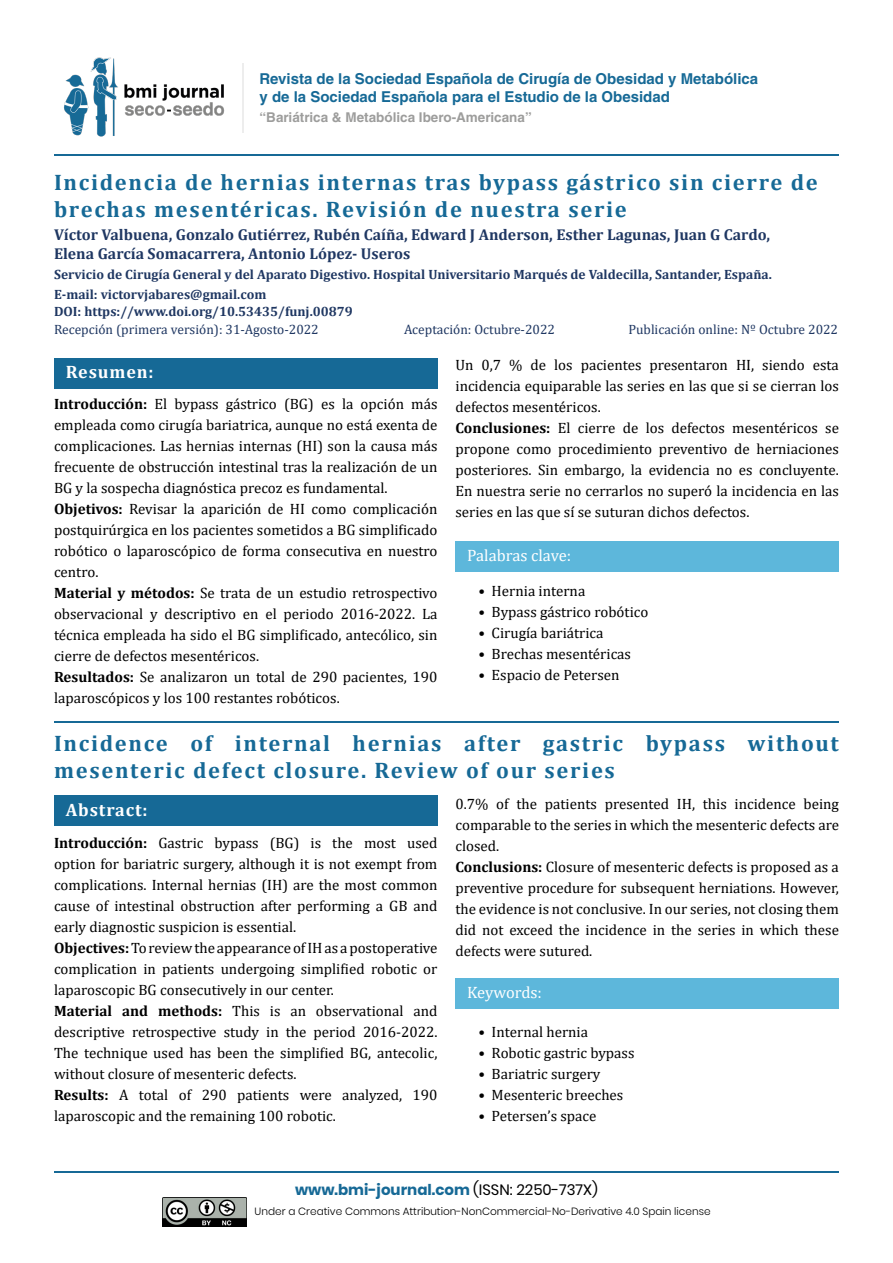
<style>
.page{position:relative;width:893px;height:1263px;background:#fff}
.page>*{position:absolute;margin:0;border:0;box-sizing:border-box;transform-origin:0 0}
.t1{font:700 22.5px/27px "Cambria";letter-spacing:.075em;color:#166996}
.t2{font:700 18px "Cambria";letter-spacing:.05em;color:#fff}
.t3{font:16.5px "Cambria";color:#fff}
.t4{font:700 15.75px/18.9px "Cambria";color:#1f3762}
.t5{font:15px/21px "Cambria";color:#000}
.t6{font:700 15px/18px "Helvetica LT Std";color:#166996}
.t7{font:700 15px "Poppins";color:#166996}
.t8{font:700 13.5px "Cambria";color:#1f3762}
.t9{font:13.5px "Cambria";color:#1f3762}
.t10{font:700 13.5px "Helvetica LT Std";color:#9d9d9c}
.t11{font:300 10.5px "Poppins";color:#000}
.s1{font-weight:700}
.s2{font-weight:400;color:#000}
</style>
<div class="page">
<hr style="left:54px;top:1171px;width:785px;height:1px;background:#166996">
<img style="left:163px;top:1197px;width:83px;height:29px">
<img style="left:64px;top:57px;width:161px;height:80px">
<hr style="left:243px;top:63px;width:1px;height:70px;background:#ededed">
<hr style="left:54px;top:154px;width:785px;height:1px;background:#166996">
<div style="left:54px;top:358px;width:383px;height:30px;background:#166996"></div>
<div style="left:455px;top:541px;width:384px;height:30px;background:#5db7db"></div>
<hr style="left:54px;top:722px;width:785px;height:1px;background:#166996">
<div style="left:54px;top:795px;width:383px;height:30px;background:#166996"></div>
<div style="left:455px;top:978px;width:384px;height:30px;background:#5db7db"></div>
<p class="t6" style="left:260px;top:69px;width:500px">Revista de la Sociedad Española de Cirugía de Obesidad y Metabólica y de la Sociedad Española para el Estudio de la Obesidad</p>
<p class="t10" style="left:260px;top:109px;width:274px">“Bariátrica &amp; Metabólica Ibero-Americana”</p>
<h1 class="t1" style="left:54px;top:168px;width:765px">Incidencia de hernias internas tras bypass gástrico sin cierre de brechas mesentéricas. Revisión de nuestra serie</h1>
<p class="t4" style="left:54px;top:224px;width:718px">Víctor Valbuena, Gonzalo Gutiérrez, Rubén Caíña, Edward J Anderson, Esther Lagunas, Juan G Cardo,<br>Elena García Somacarrera, Antonio López- Useros</p>
<p class="t8" style="left:54px;top:265px;width:719px">Servicio de Cirugía General y del Aparato Digestivo. Hospital Universitario Marqués de Valdecilla, Santander, España.</p>
<p class="t8" style="left:54px;top:285px;width:214px">E-mail: victorvjabares@gmail.com</p>
<p class="t8" style="left:54px;top:302px;width:300px">DOI: https://www.doi.org/10.53435/funj.00879</p>
<p class="t9" style="left:54px;top:322px;width:266px">Recepción (primera versión): 31-Agosto-2022</p>
<p class="t9" style="left:404px;top:322px;width:153px">Aceptación: Octubre-2022</p>
<p class="t9" style="left:628px;top:322px;width:211px">Publicación online: Nº Octubre 2022</p>
<p class="t2" style="left:66px;top:359px;width:89px">Resumen:</p>
<p class="t5" style="left:54px;top:393px;width:385px"><span class="s1">Introducción:</span> El bypass gástrico (BG) es la opción más empleada como cirugía bariatrica, aunque no está exenta de complicaciones. Las hernias internas (HI) son la causa más frecuente de obstrucción intestinal tras la realización de un BG y la sospecha diagnóstica precoz es fundamental.<br><span class="s1">Objetivos:</span> Revisar la aparición de HI como complicación postquirúrgica en los pacientes sometidos a BG simplificado robótico o laparoscópico de forma consecutiva en nuestro centro.<br><span class="s1">Material y métodos:</span> Se trata de un estudio retrospectivo observacional y descriptivo en el periodo 2016-2022. La técnica empleada ha sido el BG simplificado, antecólico, sin cierre de defectos mesentéricos.<br><span class="s1">Resultados:</span> Se analizaron un total de 290 pacientes, 190 laparoscópicos y los 100 restantes robóticos.</p>
<p class="t5" style="left:455px;top:354px;width:385px">Un 0,7 % de los pacientes presentaron HI, siendo esta incidencia equiparable las series en las que si se cierran los defectos mesentéricos.<br><span class="s1">Conclusiones:</span> El cierre de los defectos mesentéricos se propone como procedimiento preventivo de herniaciones posteriores. Sin embargo, la evidencia no es concluyente.<br>En nuestra serie no cerrarlos no superó la incidencia en las series en las que sí se suturan dichos defectos.</p>
<p class="t3" style="left:467px;top:546px;width:105px">Palabras clave:</p>
<p class="t5" style="left:478px;top:580px;width:108px">• Hernia interna</p>
<p class="t5" style="left:478px;top:601px;width:172px">• Bypass gástrico robótico</p>
<p class="t5" style="left:478px;top:622px;width:127px">• Cirugía bariátrica</p>
<p class="t5" style="left:478px;top:643px;width:154px">• Brechas mesentéricas</p>
<p class="t5" style="left:478px;top:664px;width:143px">• Espacio de Petersen</p>
<h1 class="t1" style="left:54px;top:729px;width:786px">Incidence of internal hernias after gastric bypass without mesenteric defect closure. Review of our series</h1>
<p class="t2" style="left:66px;top:797px;width:83px">Abstract:</p>
<p class="t5" style="left:54px;top:832px;width:385px"><span class="s1">Introducción:</span> Gastric bypass (BG) is the most used option for bariatric surgery, although it is not exempt from complications. Internal hernias (IH) are the most common cause of intestinal obstruction after performing a GB and early diagnostic suspicion is essential.<br><span class="s1">Objectives:</span> To review the appearance of IH as a postoperative complication in patients undergoing simplified robotic or laparoscopic BG consecutively in our center.<br><span class="s1">Material and methods:</span> This is an observational and descriptive retrospective study in the period 2016-2022.<br>The technique used has been the simplified BG, antecolic, without closure of mesenteric defects.<br><span class="s1">Results:</span> A total of 290 patients were analyzed, 190 laparoscopic and the remaining 100 robotic.</p>
<p class="t5" style="left:455px;top:793px;width:385px">0.7% of the patients presented IH, this incidence being comparable to the series in which the mesenteric defects are closed.<br><span class="s1">Conclusions:</span> Closure of mesenteric defects is proposed as a preventive procedure for subsequent herniations. However, the evidence is not conclusive. In our series, not closing them did not exceed the incidence in the series in which these defects were sutured.</p>
<p class="t3" style="left:467px;top:983px;width:76px">Keywords:</p>
<p class="t5" style="left:478px;top:1021px;width:111px">• Internal hernia</p>
<p class="t5" style="left:478px;top:1042px;width:158px">• Robotic gastric bypass</p>
<p class="t5" style="left:478px;top:1063px;width:124px">• Bariatric surgery</p>
<p class="t5" style="left:478px;top:1084px;width:146px">• Mesenteric breeches</p>
<p class="t5" style="left:478px;top:1105px;width:120px">• Petersen’s space</p>
<p class="t7" style="left:295px;top:1181px;width:304px">www.bmi-journal.com <span class="s2">(ISSN: 2250-737X)</span></p>
<p class="t11" style="left:255px;top:1205px;width:457px">Under a Creative Commons Attribution-NonCommercial-No-Derivative 4.0 Spain license</p>
</div>
